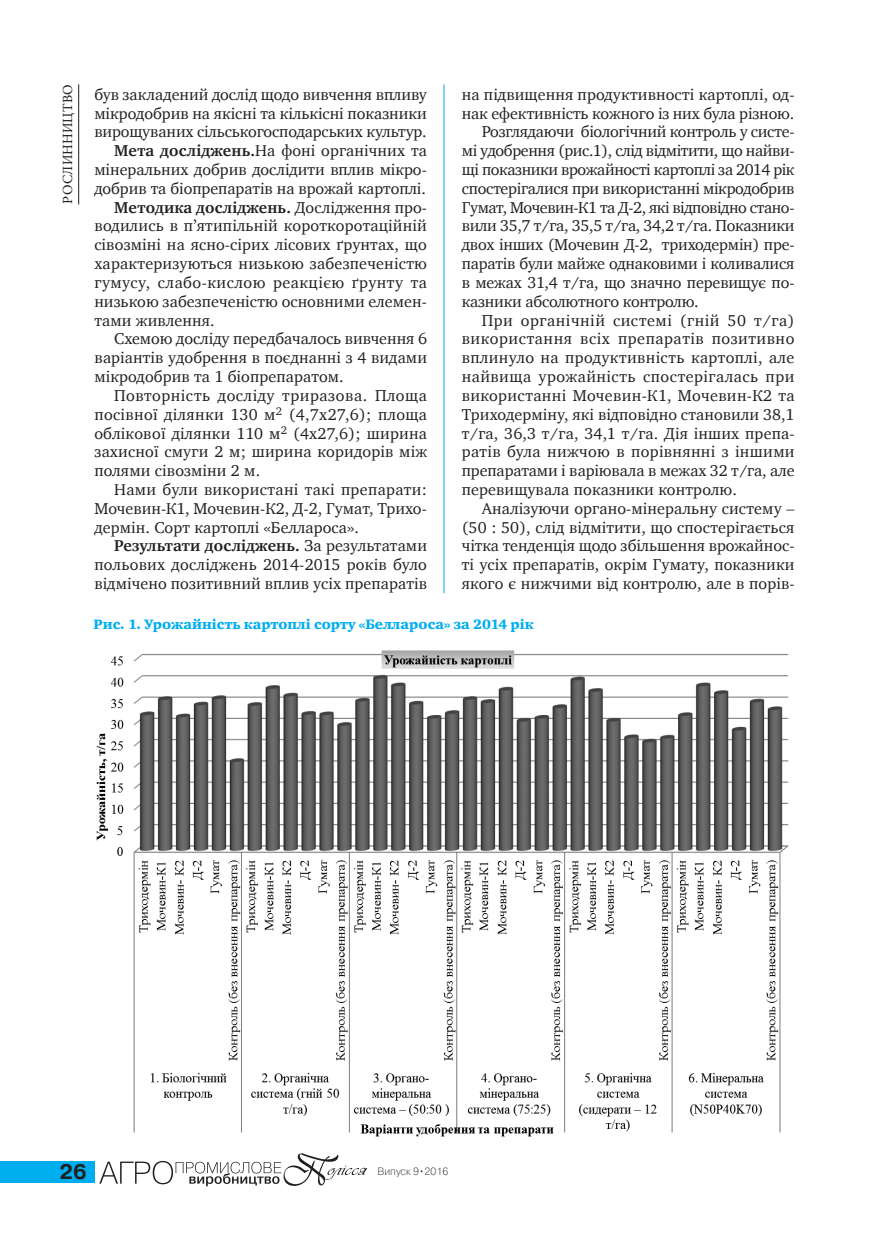
<style>
.page{position:relative;width:869px;height:1241px;background:#fff}
.page>*{position:absolute;margin:0;border:0;box-sizing:border-box;transform-origin:0 0}
.t1{font:700 21px "Pragmatica C";color:#231f20}
.Body_text{font:16.1px/18.9px "AS Chartis";letter-spacing:.005em;color:#231f20;text-align:justify}
.Risunok___Table{font:14px "Charter Black C";color:#00aeef}
.Body_text-2{font:14px "Minion Pro";letter-spacing:.005em;color:#231f20}
.t2{font:10.5px "Pragmatica Light C";color:#231f20}
.s1{font-weight:700}
</style>
<div class="page">
<div style="left:0;top:1161px;width:94px;height:21px;background:#00aeef"></div>
<svg style="left:99px;top:1153px;width:268px;height:32px"></svg>
<hr style="left:443px;top:84px;width:1px;height:509px;background:#00aeef">
<img style="left:96px;top:650px;width:693px;height:486px">
<hr style="left:78px;top:84px;width:1px;height:120px;background:#231f20">
<p class="Body_text-2" style="left:58px;top:203px;width:121px;rotate:-90deg">РОСЛИННИЦТВО</p>
<p class="Body_text" style="left:94px;top:86px;width:334px">був закладений дослід щодо вивчення впливу мікродобрив на якісні та кількісні показники вирощуваних сільськогосподарських культур.</p>
<p class="Body_text" style="left:94px;top:142px;width:334px;text-indent:20px"><span class="s1">Мета досліджень.</span>На фоні органічних та мінеральних добрив дослідити вплив мікро&shy;добрив та біопрепаратів на врожай картоплі.</p>
<p class="Body_text" style="left:94px;top:199px;width:334px;text-indent:20px"><span class="s1">Методика досліджень.</span> Дослідження про&shy;водились в п’ятипільній короткоротаційній сівозміні на ясно-сірих лісових ґрунтах, що характеризуються низькою забезпеченістю гумусу, слабо-кислою реакцією ґрунту та низькою забезпеченістю основними елемен&shy;тами живлення.</p>
<p class="Body_text" style="left:94px;top:330px;width:334px;text-indent:20px">Схемою досліду передбачалось вивчення 6 варіантів удобрення в поєднанні з 4 видами мікродобрив та 1 біопрепаратом.</p>
<p class="Body_text" style="left:94px;top:387px;width:334px;text-indent:20px">Повторність досліду триразова. Площа посівної ділянки 130 м<sup>2</sup> (4,7х27,6); площа облікової ділянки 110 м<sup>2</sup> (4х27,6); ширина захисної смуги 2 м; ширина коридорів між полями сівозміни 2 м.</p>
<p class="Body_text" style="left:94px;top:481px;width:334px;text-indent:20px">Нами були використані такі препарати:<br>Мочевин-К1, Мочевин-К2, Д-2, Гумат, Трихо&shy;дермін. Сорт картоплі «Беллароса».</p>
<p class="Body_text" style="left:94px;top:537px;width:334px;text-indent:20px"><span class="s1">Результати досліджень.</span> За результатами польових досліджень 2014-2015 років було відмічено позитивний вплив усіх препаратів</p>
<p class="Body_text" style="left:461px;top:86px;width:334px">на підвищення продуктивності картоплі, од&shy;нак ефективність кожного із них була різною.</p>
<p class="Body_text" style="left:461px;top:123px;width:334px;text-indent:20px">Розглядаючи біологічний контроль у систе&shy;мі удобрення (рис.1), слід відмітити, що найви&shy;щі показники врожайності картоплі за 2014 рік спостерігалися при використанні мікродобрив Гумат, Мочевин-К1 та Д-2, які відповідно стано&shy;вили 35,7 т/га, 35,5 т/га, 34,2 т/га. Показники двох інших (Мочевин Д-2, триходермін) пре&shy;паратів були майже однаковими і коливалися в межах 31,4 т/га, що значно перевищує по&shy;казники абсолютного контролю.</p>
<p class="Body_text" style="left:461px;top:312px;width:334px;text-indent:20px">При органічній системі (гній 50 т/га) використання всіх препаратів позитивно вплинуло на продуктивність картоплі, але найвища урожайність спостерігалась при використанні Мочевин-К1, Мочевин-К2 та Триходерміну, які відповідно становили 38,1 т/га, 36,3 т/га, 34,1 т/га. Дія інших препа&shy;ратів була нижчою в порівнянні з іншими препаратами і варіювала в межах 32 т/га, але перевищувала показники контролю.</p>
<p class="Body_text" style="left:461px;top:500px;width:334px;text-indent:20px">Аналізуючи органо-мінеральну систему – (50 : 50), слід відмітити, що спостерігається чітка тенденція щодо збільшення врожайнос&shy;ті усіх препаратів, окрім Гумату, показники якого є нижчими від контролю, але в порів-</p>
<p class="Risunok___Table" style="left:94px;top:616px;width:441px">Рис. 1. Урожайність картоплі сорту «Беллароса» за 2014 рік</p>
<h1 class="t1" style="left:60px;top:1160px;width:29px">26</h1>
<p class="t2" style="left:377px;top:1165px;width:72px">Випуск 9•2016</p>
</div>
